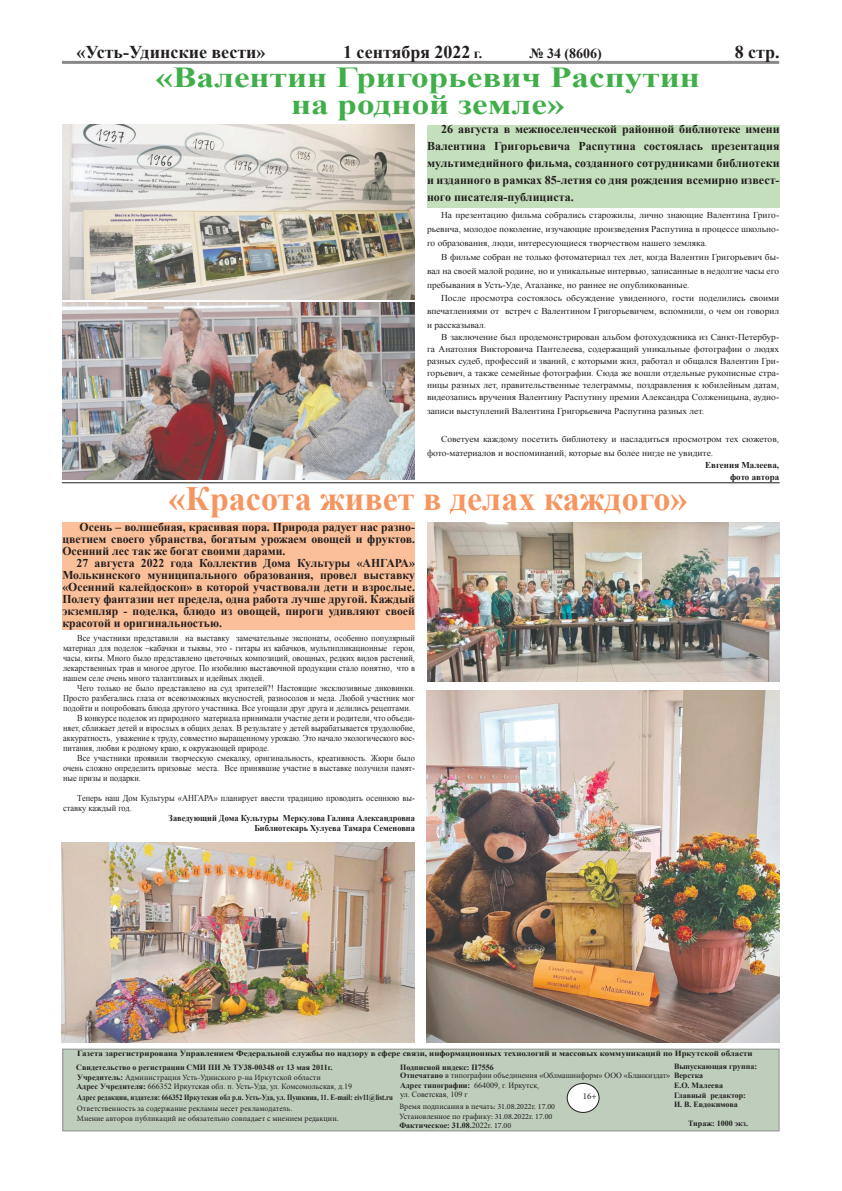
<style>
.page{position:relative;width:842px;height:1191px;background:#fff}
.page>*{position:absolute;margin:0;border:0;box-sizing:border-box;transform-origin:0 0}
.t1{font:700 34px "Times New Roman";color:#f7955f}
.t2{font:700 29px "Times New Roman";color:#40ae49;scale:1.21 1}
.t3{font:700 18px "Times New Roman";color:#231f20}
.t4{font:700 14px "Times New Roman";color:#231f20}
.t5{font:700 12px/12px "Times New Roman";color:#231f20;text-align:justify}
.t6{font:9px/14px "Times New Roman";color:#231f20;text-align:justify;scale:1.05 1}
.t7{font:9px/10px "Times New Roman";color:#231f20;text-align:justify;scale:.93 1}
.t8{font:700 9px "Times New Roman";color:#231f20;scale:.93 1}
.t9{font:700 9px "Times New Roman";color:#231f20}
.t10{font:9px "Minion Pro";color:#231f20}
.t11{font:8px "Minion Pro";color:#231f20}
.t12{font:700 8px "Times New Roman";color:#231f20}
.t13{font:8px "Times New Roman";color:#231f20}
.t14{font:700 8px "Times New Roman";color:#231f20;scale:1.11 1}
.t15{font:700 8px "Times New Roman";color:#231f20;scale:.86 1}
.s1{font-size:14px}
.s2{font-family:"Times New Roman";font-weight:700}
.s3{font-weight:700}
.s4{font-weight:400}
.s5{font-family:"Minion Pro";font-weight:400}
</style>
<div class="page">
<hr style="left:62px;top:61px;width:717px;height:3px;background:#231f20">
<div style="left:63px;top:1049px;width:716px;height:82px;background:#becdbc"></div>
<div style="left:567px;top:1083px;width:32px;height:29px;background:#fff;border-radius:50%"></div>
<div style="left:567px;top:1083px;width:32px;height:29px;border:1px solid #231f20;border-radius:50%"></div>
<div style="left:427px;top:125px;width:353px;height:82px;background:#c4dfbb"></div>
<img style="left:62px;top:302px;width:353px;height:178px">
<img style="left:62px;top:124px;width:353px;height:176px">
<hr style="left:62px;top:482px;width:718px;height:1px;background:#231f20">
<div style="left:62px;top:522px;width:353px;height:108px;background:#fbc09a"></div>
<img style="left:427px;top:522px;width:353px;height:160px">
<img style="left:62px;top:842px;width:353px;height:201px">
<img style="left:427px;top:690px;width:353px;height:353px">
<p class="t3" style="left:77px;top:40px;width:191px">«Усть-Удинские вести»</p>
<p class="t3" style="left:343px;top:40px;width:140px">1 сентября 2022 <span class="s1">г.</span></p>
<p class="t4" style="left:530px;top:44px;width:74px">№ 34 (8606)</p>
<p class="t3" style="left:735px;top:40px;width:46px">8 стр.</p>
<p class="t2" style="left:156px;top:57px;width:451px">«Валентин Григорьевич Распутин</p>
<p class="t2" style="left:291px;top:84px;width:228px">на родной земле»</p>
<p class="t5" style="left:427px;top:120px;width:354px;line-height:17px;text-indent:14px">26 августа в межпоселенческой районной библиотеке имени Валентина Григорьевича Распутина состоялась презентация мультимедийного фильма, созданного сотрудниками библиотеки и изданного в рамках 85-летия со дня рождения всемирно извест&shy;ного писателя-публициста.</p>
<p class="t6" style="left:427px;top:207px;width:337px;text-indent:14px">На презентацию фильма собрались старожилы, лично знающие Валентина Григо&shy;рьевича, молодое поколение, изучающие произведения Распутина в процессе школьно&shy;го образования, люди, интересующиеся творчеством нашего земляка.</p>
<p class="t6" style="left:427px;top:249px;width:337px;text-indent:14px">В фильме собран не только фотоматериал тех лет, когда Валентин Григорьевич бы&shy;вал на своей малой родине, но и уникальные интервью, записанные в недолгие часы его пребывания в Усть-Уде, Аталанке, но раннее не опубликованные.</p>
<p class="t6" style="left:427px;top:291px;width:337px;line-height:13px;text-align:right">После просмотра состоялось обсуждение увиденного, гости поделились своими впечатлениями от встреч с Валентином Григорьевичем, вспомнили, о чем он говорил</p>
<p class="t6" style="left:427px;top:317px;width:58px">и рассказывал.</p>
<p class="t6" style="left:427px;top:330px;width:337px;line-height:12px;text-indent:14px">В заключение был продемонстрирован альбом фотохудожника из Санкт-Петербур&shy;га Анатолия Викторовича Пантелеева, содержащий уникальные фотографии о людях разных судеб, профессий и званий, с которыми жил, работал и общался Валентин Гри&shy;горьевич, а также семейные фотографии. Сюда же вошли отдельные рукописные стра&shy;ницы разных лет, правительственные телеграммы, поздравления к юбилейным датам, видеозапись вручения Валентину Распутину премии Александра Солженицына, аудио-</p>
<p class="t6" style="left:427px;top:403px;width:266px">записи выступлений Валентина Григорьевича Распутина разных лет.</p>
<p class="t6" style="left:427px;top:431px;width:337px;text-indent:14px">Советуем каждому посетить библиотеку и насладиться просмотром тех сюжетов, фото-материалов и воспоминаний, которые вы более нигде не увидите.</p>
<p class="t9" style="left:705px;top:458px;width:76px">Евгения Малеева,</p>
<p class="t9" style="left:730px;top:470px;width:51px">фото автора</p>
<p class="t1" style="left:168px;top:475px;width:520px">«Красота живет в делах каждого»</p>
<p class="t5" style="left:62px;top:520px;width:354px;text-indent:17px">Осень – волшебная, красивая пора. Природа радует нас разно&shy;цветием своего убранства, богатым урожаем овощей и фруктов.<br>Осенний лес так же богат своими дарами.</p>
<p class="t5" style="left:62px;top:556px;width:354px;text-indent:14px">27 августа 2022 года Коллектив Дома Культуры «АНГАРА» Молькинского муниципального образования, провел выставку «Осенний калейдоскоп» в которой участвовали дети и взрослые.<br>Полету фантазии нет предела, одна работа лучше другой. Каждый экземпляр - поделка, блюдо из овощей, пироги удивляют своей красотой и оригинальностью.</p>
<p class="t7" style="left:63px;top:632px;width:380px;text-indent:14px">Все участники представили на выставку замечательные экспонаты, особенно популярный материал для поделок –кабачки и тыквы, это - гитары из кабачков, мультипликационные герои, часы, киты. Много было представлено цветочных композиций, овощных, редких видов растений, лекарственных трав и многое другое. По изобилию выставочной продукции стало понятно, что в нашем селе очень много талантливых и идейных людей.</p>
<p class="t7" style="left:63px;top:682px;width:380px;text-indent:14px">Чего только не было представлено на суд зрителей?! Настоящие эксклюзивные диковинки.<br>Просто разбегались глаза от всевозможных вкусностей, разносолов и меда. Любой участник мог подойти и попробовать блюда другого участника. Все угощали друг друга и делились рецептами.</p>
<p class="t7" style="left:63px;top:712px;width:380px;text-indent:14px">В конкурсе поделок из природного материала принимали участие дети и родители, что объеди&shy;няет, сближает детей и взрослых в общих делах. В результате у детей вырабатывается трудолюбие, аккуратность, уважение к труду, совместно выращенному урожаю. Это начало экологического вос&shy;питания, любви к родному краю, к окружающей природе.</p>
<p class="t7" style="left:63px;top:752px;width:380px;text-indent:14px">Все участники проявили творческую смекалку, оригинальность, креативность. Жюри было очень сложно определить призовые места. Все принявшие участие в выставке получили памят&shy;ные призы и подарки.</p>
<p class="t7" style="left:63px;top:792px;width:380px;text-indent:14px">Теперь наш Дом Культуры «АНГАРА» планирует ввести традицию проводить осеннюю вы&shy;ставку каждый год.</p>
<p class="t8" style="left:169px;top:811px;width:266px">Заведующий Дома Культуры Меркулова Галина Александровна</p>
<p class="t8" style="left:254px;top:821px;width:174px">Библиотекарь Хулуева Тамара Семеновна</p>
<p class="t14" style="left:77px;top:1047px;width:610px">Газета зарегистрирована Управлением Федеральной службы по надзору в сфере связи, информационных технологий и массовых коммуникаций по Иркутской области</p>
<p class="t12" style="left:76px;top:1061px;width:258px">Свидетельство о регистрации СМИ ПИ № ТУ38-00348 от 13 мая 2011г.</p>
<p class="t11" style="left:77px;top:1072px;width:245px"><span class="s2">Учредитель:</span> Администрация Усть-Удинского р-на Иркутской области</p>
<p class="t13" style="left:77px;top:1080px;width:277px"><span class="s3">Адрес Учредителя:</span> 666352 Иркутская обл. п. Усть-Уда, ул. Комсомольская, д.19</p>
<p class="t15" style="left:77px;top:1092px;width:369px">Адрес редакции, издателя: 666352 Иркутская обл р.п. Усть-Уда, ул. Пушкина, 11. E-mail: eiv11@list.ru</p>
<p class="t11" style="left:77px;top:1103px;width:217px">Ответственность за содержание рекламы несет рекламодатель.</p>
<p class="t11" style="left:77px;top:1113px;width:263px">Мнение авторов публикаций не обязательно совпадает с мнением редакции.</p>
<p class="t12" style="left:674px;top:1060px;width:85px">Выпускающая группа:</p>
<p class="t12" style="left:674px;top:1070px;width:31px">Верстка</p>
<p class="t12" style="left:674px;top:1079px;width:51px">Е.О. Малеева</p>
<p class="t12" style="left:674px;top:1089px;width:73px">Главный редактор:</p>
<p class="t12" style="left:674px;top:1099px;width:65px">И. В. Евдокимова</p>
<p class="t12" style="left:688px;top:1118px;width:61px">Тираж: 1000 экз.</p>
<p class="t12" style="left:400px;top:1061px;width:95px">Подписной индекс: П7556</p>
<p class="t13" style="left:400px;top:1070px;width:272px"><span class="s3">Отпечатано</span> в типографии объединения «Облмашинформ» ООО «Бланкиздат»</p>
<p class="t13" style="left:400px;top:1079px;width:141px"><span class="s3">Адрес типографии:</span> 664009, г. Иркутск,</p>
<p class="t13" style="left:400px;top:1089px;width:69px">ул. Советская, 109 г</p>
<p class="t11" style="left:399px;top:1101px;width:157px">Время подписания в печать: 31.08.2022г. 17.00</p>
<p class="t11" style="left:399px;top:1110px;width:154px">Установленное по графику: 31.08.2022г. 17.00</p>
<p class="t12" style="left:399px;top:1119px;width:113px">Фактическое: 31.08.<span class="s4">2022</span><span class="s5">г. 17.00</span></p>
<p class="t10" style="left:583px;top:1090px;width:15px">16+</p>
</div>
